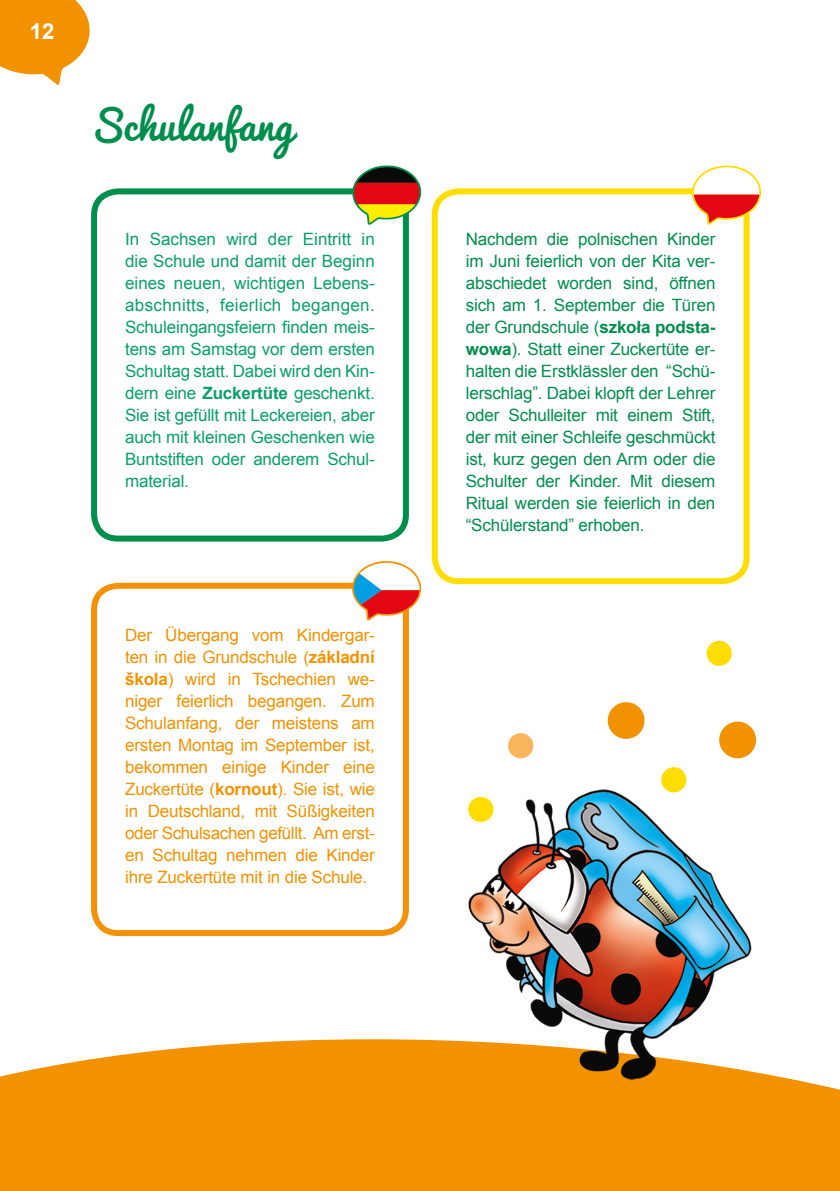
<style>
.page{position:relative;width:840px;height:1191px;background:#fff}
.page>*{position:absolute;margin:0;border:0;box-sizing:border-box;transform-origin:0 0}
.t1{font:40px "Pacifico";color:#008e4d}
.t2{font:700 22px "Arial";color:#fff}
.t3{font:17px/22px "Arial";letter-spacing:-.01em;color:#008e4d;text-align:justify}
.t4{font:17px/22px "Arial";letter-spacing:-.01em;color:#f39200;text-align:justify}
.t5{font:17px/22px "Arial";letter-spacing:-.01em;color:#09a06a;text-align:justify}
.s1{font-weight:700}
</style>
<div class="page">
<svg style="left:0;top:0;width:90px;height:85px"></svg>
<div style="left:0;top:1039px;width:520px;height:152px;background:#f39200"></div>
<div style="left:520px;top:1073px;width:319px;height:118px;background:#f39200"></div>
<div style="left:91px;top:188px;width:317px;height:353px;border:6px solid #008e4d;border-radius:24px"></div>
<svg style="left:352px;top:165px;width:69px;height:60px"></svg>
<div style="left:91px;top:583px;width:317px;height:353px;border:6px solid #f39207;border-radius:24px"></div>
<svg style="left:352px;top:561px;width:69px;height:59px"></svg>
<div style="left:431px;top:188px;width:318px;height:396px;border:6px solid #fd0;border-radius:24px"></div>
<svg style="left:691px;top:165px;width:69px;height:60px"></svg>
<img style="left:454px;top:780px;width:306px;height:306px">
<svg style="left:607px;top:702px;width:38px;height:37px"></svg>
<svg style="left:467px;top:796px;width:27px;height:26px"></svg>
<svg style="left:660px;top:767px;width:26px;height:26px"></svg>
<svg style="left:508px;top:733px;width:25px;height:26px"></svg>
<svg style="left:719px;top:721px;width:37px;height:38px"></svg>
<svg style="left:706px;top:640px;width:26px;height:26px"></svg>
<p class="t2" style="left:30px;top:17px;width:26px">12</p>
<h1 class="t1" style="left:90px;top:103px;width:204px">Schulanfang</h1>
<p class="t5" style="left:125px;top:228px;width:251px">In Sachsen wird der Eintritt in die Schule und damit der Beginn eines neuen, wichtigen Lebens&shy;abschnitts, feierlich begangen.<br>Schuleingangsfeiern finden meis&shy;tens am Samstag vor dem ersten Schultag statt. Dabei wird den Kin&shy;dern eine <span class="s1">Zuckertüte</span> geschenkt.<br>Sie ist gefüllt mit Leckereien, aber auch mit kleinen Geschenken wie Buntstiften oder anderem Schul&shy;material.</p>
<p class="t4" style="left:125px;top:624px;width:251px">Der Übergang vom Kindergar&shy;ten in die Grundschule (<span class="s1">základní škola</span>) wird in Tschechien we&shy;niger feierlich begangen. Zum Schulanfang, der meistens am ersten Montag im September ist, bekommen einige Kinder eine Zuckertüte (<span class="s1">kornout</span>). Sie ist, wie in Deutschland, mit Süßigkeiten oder Schulsachen gefüllt. Am erst&shy;en Schultag nehmen die Kinder ihre Zuckertüte mit in die Schule.</p>
<p class="t3" style="left:465px;top:228px;width:251px">Nachdem die polnischen Kinder im Juni feierlich von der Kita ver&shy;abschiedet worden sind, öffnen sich am 1. September die Türen der Grundschule (<span class="s1">szkoła podsta&shy;wowa</span>). Statt einer Zuckertüte er&shy;halten die Erstklässler den “Schü&shy;lerschlag”. Dabei klopft der Lehrer oder Schulleiter mit einem Stift, der mit einer Schleife geschmückt ist, kurz gegen den Arm oder die Schulter der Kinder. Mit diesem Ritual werden sie feierlich in den “Schülerstand” erhoben.</p>
</div>
